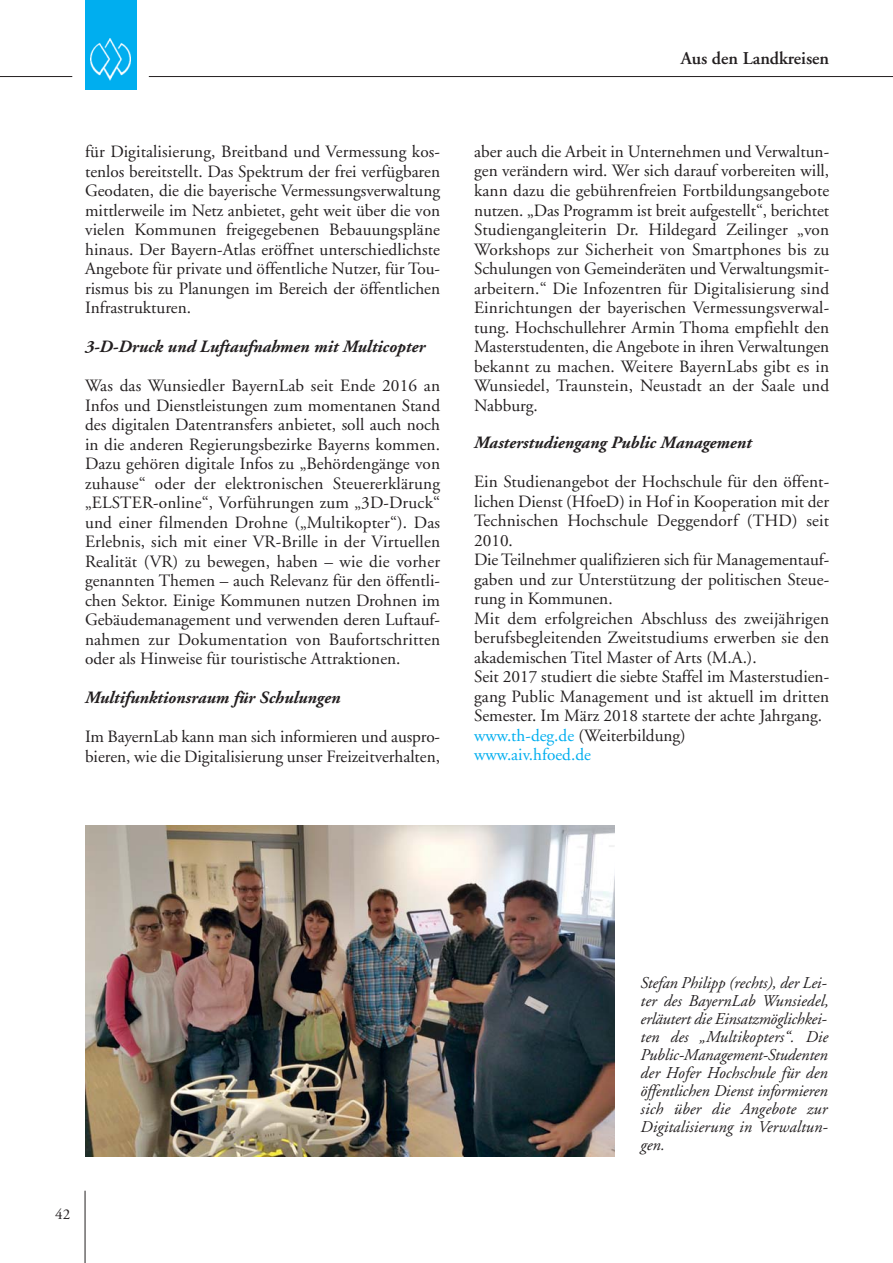
<style>
.page{position:relative;width:893px;height:1263px;background:#fff}
.page>*{position:absolute;margin:0;border:0;box-sizing:border-box;transform-origin:0 0}
.t1{font:600 18px "Adobe Garamond";color:#231f20}
.t2{font:17.25px/19.5px "Adobe Garamond";color:#231f20;text-align:justify}
.t3{font:italic 700 17.25px "Adobe Garamond";color:#231f20}
.t4{font:italic 16.5px/18px "Adobe Garamond";letter-spacing:-.005em;color:#231f20}
.t5{font:15px "Adobe Garamond";color:#231f20}
.s1{color:#00aeef}
</style>
<div class="page">
<div style="left:85px;top:0;width:51px;height:89px;background:#00aeef"></div>
<img style="left:90px;top:39px;width:40px;height:41px">
<hr style="left:0;top:76px;width:72px;height:1px;background:#231f20">
<hr style="left:149px;top:76px;width:744px;height:1px;background:#231f20">
<hr style="left:85px;top:1191px;width:1px;height:72px;background:#231f20">
<img style="left:85px;top:825px;width:530px;height:331px">
<p class="t2" style="left:85px;top:143px;width:357px">für Digitalisierung, Breitband und Vermessung kos&shy;tenlos bereitstellt. Das Spektrum der frei verfügbaren Geodaten, die die bayerische Vermessungsverwaltung mittlerweile im Netz anbietet, geht weit über die von vielen Kommunen freigegebenen Bebauungspläne hinaus. Der Bayern-Atlas eröffnet unterschiedlichste Angebote für private und öffentliche Nutzer, für Tou&shy;rismus bis zu Planungen im Bereich der öffentlichen Infrastrukturen.</p>
<p class="t3" style="left:85px;top:340px;width:342px">3-D-Druck und Luftaufnahmen mit Multicopter</p>
<p class="t2" style="left:85px;top:377px;width:357px">Was das Wunsiedler BayernLab seit Ende 2016 an Infos und Dienstleistungen zum momentanen Stand des digitalen Datentransfers anbietet, soll auch noch in die anderen Regierungsbezirke Bayerns kommen.<br>Dazu gehören digitale Infos zu „Behördengänge von zuhause“ oder der elektronischen Steuererklärung „ELSTER-online“, Vorführungen zum „3D-Druck“ und einer filmenden Drohne („Multikopter“). Das Erlebnis, sich mit einer VR-Brille in der Virtuellen Realität (VR) zu bewegen, haben – wie die vorher genannten Themen – auch Relevanz für den öffentli&shy;chen Sektor. Einige Kommunen nutzen Drohnen im Gebäudemanagement und verwenden deren Luftauf&shy;nahmen zur Dokumentation von Baufortschritten oder als Hinweise für touristische Attraktionen.</p>
<p class="t3" style="left:85px;top:691px;width:257px">Multifunktionsraum für Schulungen</p>
<p class="t2" style="left:85px;top:728px;width:357px">Im BayernLab kann man sich informieren und auspro&shy;bieren, wie die Digitalisierung unser Freizeitverhalten,</p>
<p class="t1" style="left:681px;top:51px;width:150px">Aus den Landkreisen</p>
<p class="t2" style="left:474px;top:143px;width:357px">aber auch die Arbeit in Unternehmen und Verwaltun&shy;gen verändern wird. Wer sich darauf vorbereiten will, kann dazu die gebührenfreien Fortbildungsangebote nutzen. „Das Programm ist breit aufgestellt“, berichtet Studiengangleiterin Dr. Hildegard Zeilinger „von Workshops zur Sicherheit von Smartphones bis zu Schulungen von Gemeinderäten und Verwaltungsmit&shy;arbeitern.“ Die Infozentren für Digitalisierung sind Einrichtungen der bayerischen Vermessungsverwal&shy;tung. Hochschullehrer Armin Thoma empfiehlt den Masterstudenten, die Angebote in ihren Verwaltungen bekannt zu machen. Weitere BayernLabs gibt es in Wunsiedel, Traunstein, Neustadt an der Saale und Nabburg.</p>
<p class="t3" style="left:474px;top:436px;width:279px">Masterstudiengang Public Management</p>
<p class="t2" style="left:474px;top:473px;width:357px;text-align:left">Ein Studienangebot der Hochschule für den öffent - lichen Dienst (HfoeD) in Hof in Kooperation mit der Technischen Hochschule Deggendorf (THD) seit 2010.<br>Die Teilnehmer qualifizieren sich für Managementauf&shy;gaben und zur Unterstützung der politischen Steue&shy;rung in Kommunen.<br>Mit dem erfolgreichen Abschluss des zweijährigen berufsbegleitenden Zweitstudiums erwerben sie den akademischen Titel Master of Arts (M.A.).<br>Seit 2017 studiert die siebte Staffel im Masterstudien&shy;gang Public Management und ist aktuell im dritten Semester. Im März 2018 startete der achte Jahrgang. <span class="s1">www.th-deg.de</span> (Weiterbildung)<br><span class="s1">www.aiv.hfoed.de</span></p>
<p class="t5" style="left:55px;top:1208px;width:16px">42</p>
<p class="t4" style="left:641px;top:975px;width:190px">Stefan Philipp (rechts), der Lei&shy;ter des BayernLab Wunsiedel, erläutert die Einsatzmöglichkei&shy;ten des „Multikopters“. Die<br>Public- Management-Studenten der Hofer Hochschule für den öffentlichen Dienst informieren sich über die Angebote zur<br>Digitalisierung in Verwaltun&shy;gen.</p>
</div>
